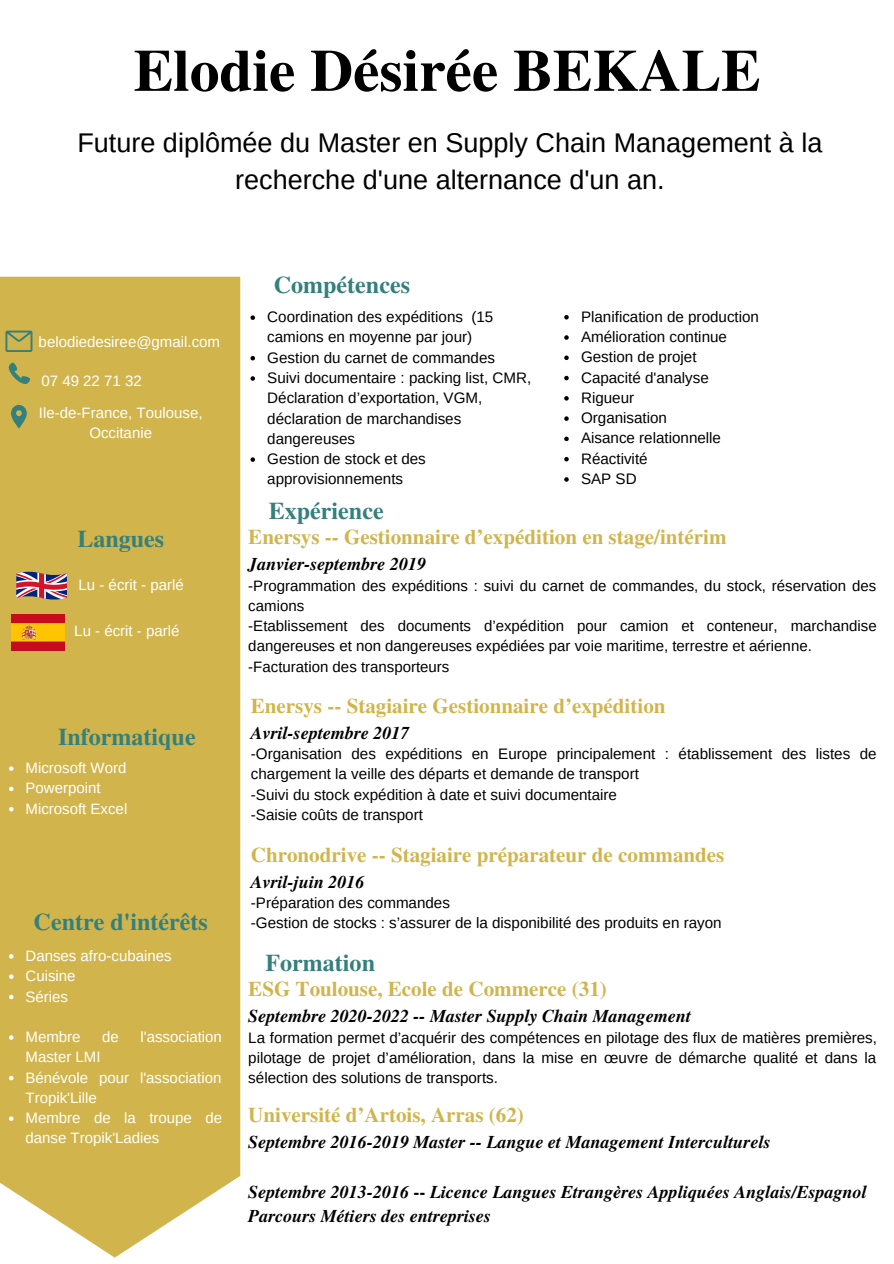
<style>
.page{position:relative;width:894px;height:1264px;background:#fff}
.page>*{position:absolute;margin:0;border:0;box-sizing:border-box;transform-origin:0 0}
.t1{font:700 59.4px "Te X Gyre Termes";color:#000}
.t2{font:27px/37.2px "Arimo";color:#000;text-align:center}
.t3{font:700 24px "Te X Gyre Termes";color:#34807d}
.t4{font:700 21px "Te X Gyre Termes";color:#d1b54c}
.t5{font:italic 700 18px "Te X Gyre Termes";color:#000}
.t6{font:15.15px/20.2px "Arimo";color:#000}
.t7{font:15px/20.2px "Arimo";color:#fff}
.t8{font:15px/20.2px "Arimo";color:#000}
.s1{font-style:normal}
</style>
<div class="page">
<div style="left:0;top:277px;width:240px;height:980px;background:#d1b54c"></div>
<svg style="left:9px;top:362px;width:21px;height:22px"></svg>
<svg style="left:11px;top:405px;width:16px;height:23px"></svg>
<svg style="left:5px;top:330px;width:27px;height:22px"></svg>
<svg style="left:16px;top:571px;width:51px;height:29px"></svg>
<img style="left:12px;top:614px;width:53px;height:36px">
<svg style="left:9px;top:766px;width:5px;height:5px"></svg>
<svg style="left:9px;top:786px;width:5px;height:5px"></svg>
<svg style="left:9px;top:807px;width:5px;height:4px"></svg>
<svg style="left:9px;top:954px;width:5px;height:4px"></svg>
<svg style="left:9px;top:974px;width:5px;height:4px"></svg>
<svg style="left:9px;top:994px;width:5px;height:5px"></svg>
<svg style="left:9px;top:1035px;width:5px;height:4px"></svg>
<svg style="left:9px;top:1075px;width:5px;height:5px"></svg>
<svg style="left:9px;top:1116px;width:5px;height:4px"></svg>
<svg style="left:250px;top:315px;width:5px;height:5px"></svg>
<svg style="left:250px;top:356px;width:5px;height:4px"></svg>
<svg style="left:250px;top:376px;width:5px;height:5px"></svg>
<svg style="left:250px;top:457px;width:5px;height:5px"></svg>
<svg style="left:564px;top:315px;width:4px;height:4px"></svg>
<svg style="left:564px;top:335px;width:4px;height:5px"></svg>
<svg style="left:564px;top:355px;width:4px;height:5px"></svg>
<svg style="left:564px;top:376px;width:4px;height:4px"></svg>
<svg style="left:564px;top:396px;width:4px;height:4px"></svg>
<svg style="left:564px;top:416px;width:4px;height:5px"></svg>
<svg style="left:564px;top:436px;width:4px;height:5px"></svg>
<svg style="left:564px;top:457px;width:4px;height:4px"></svg>
<svg style="left:564px;top:477px;width:4px;height:4px"></svg>
<p class="t1" style="left:134px;top:24px;width:628px">Elodie Désirée BEKALE</p>
<p class="t2" style="left:77px;top:124px;width:746px">Future diplômée du Master en Supply Chain Management à la recherche d'une alternance d'un an.</p>
<p class="t7" style="left:39px;top:332px;width:183px">belodiedesiree@gmail.com</p>
<p class="t7" style="left:42px;top:371px;width:102px">07 49 22 71 32</p>
<p class="t7" style="left:39px;top:403px;width:165px">Ile-de-France, Toulouse,</p>
<p class="t7" style="left:89px;top:423px;width:64px">Occitanie</p>
<p class="t3" style="left:77px;top:520px;width:88px">Langues</p>
<p class="t7" style="left:79px;top:575px;width:107px">Lu - écrit - parlé</p>
<p class="t7" style="left:74px;top:621px;width:107px">Lu - écrit - parlé</p>
<p class="t3" style="left:58px;top:718px;width:139px">Informatique</p>
<p class="t7" style="left:26px;top:757px;width:102px">Microsoft Word</p>
<p class="t7" style="left:26px;top:778px;width:77px">Powerpoint</p>
<p class="t7" style="left:26px;top:798px;width:103px">Microsoft Excel</p>
<p class="t3" style="left:34px;top:902px;width:176px">Centre d'intérêts</p>
<p class="t7" style="left:26px;top:945px;width:147px">Danses afro-cubaines</p>
<p class="t7" style="left:26px;top:965px;width:52px">Cuisine</p>
<p class="t7" style="left:26px;top:986px;width:44px">Séries</p>
<p class="t7" style="left:26px;top:1026px;width:57px">Membre</p>
<p class="t7" style="left:102px;top:1026px;width:18px">de</p>
<p class="t7" style="left:140px;top:1026px;width:83px">l'association</p>
<p class="t7" style="left:26px;top:1046px;width:77px">Master LMI</p>
<p class="t7" style="left:26px;top:1067px;width:197px">Bénévole pour l'association<br>Tropik'Lille</p>
<p class="t7" style="left:26px;top:1107px;width:198px">Membre de la troupe de danse Tropik'Ladies</p>
<p class="t3" style="left:274px;top:266px;width:138px">Compétences</p>
<p class="t6" style="left:267px;top:307px;width:227px">Coordination des expéditions (15 camions en moyenne par jour)</p>
<p class="t6" style="left:267px;top:347px;width:229px">Gestion du carnet de commandes</p>
<p class="t6" style="left:267px;top:367px;width:265px">Suivi documentaire : packing list, CMR,<br>Déclaration d’exportation, VGM, déclaration de marchandises dangereuses</p>
<p class="t6" style="left:267px;top:449px;width:160px">Gestion de stock et des approvisionnements</p>
<p class="t6" style="left:581px;top:306px;width:179px">Planification de production</p>
<p class="t6" style="left:581px;top:326px;width:147px">Amélioration continue</p>
<p class="t6" style="left:581px;top:347px;width:117px">Gestion de projet</p>
<p class="t6" style="left:581px;top:367px;width:129px">Capacité d'analyse</p>
<p class="t6" style="left:581px;top:387px;width:55px">Rigueur</p>
<p class="t6" style="left:581px;top:408px;width:87px">Organisation</p>
<p class="t6" style="left:581px;top:428px;width:141px">Aisance relationnelle</p>
<p class="t6" style="left:581px;top:448px;width:68px">Réactivité</p>
<p class="t6" style="left:581px;top:468px;width:57px">SAP SD</p>
<p class="t3" style="left:269px;top:492px;width:116px">Expérience</p>
<p class="t4" style="left:248px;top:521px;width:479px">Enersys -- Gestionnaire d’expédition en stage/intérim</p>
<p class="t5" style="left:248px;top:551px;width:179px">Janvier-septembre 2019</p>
<p class="t8" style="left:248px;top:575px;width:629px">-Programmation des expéditions : suivi du carnet de commandes, du stock, réservation des camions</p>
<p class="t8" style="left:248px;top:615px;width:629px">-Etablissement des documents d’expédition pour camion et conteneur, marchandise dangereuses et non dangereuses expédiées par voie maritime, terrestre et aérienne.</p>
<p class="t8" style="left:248px;top:656px;width:203px">-Facturation des transporteurs</p>
<p class="t4" style="left:251px;top:689px;width:416px">Enersys -- Stagiaire Gestionnaire d’expédition</p>
<p class="t5" style="left:251px;top:719px;width:160px">Avril-septembre 2017</p>
<p class="t6" style="left:251px;top:743px;width:627px">-Organisation des expéditions en Europe principalement : établissement des listes de chargement la veille des départs et demande de transport</p>
<p class="t6" style="left:251px;top:784px;width:367px">-Suivi du stock expédition à date et suivi documentaire</p>
<p class="t6" style="left:251px;top:804px;width:173px">-Saisie coûts de transport</p>
<p class="t4" style="left:251px;top:838px;width:475px">Chronodrive -- Stagiaire préparateur de commandes</p>
<p class="t5" style="left:251px;top:868px;width:115px">Avril-juin 2016</p>
<p class="t6" style="left:251px;top:892px;width:200px">-Préparation des commandes</p>
<p class="t6" style="left:251px;top:912px;width:472px">-Gestion de stocks : s’assurer de la disponibilité des produits en rayon</p>
<p class="t3" style="left:265px;top:944px;width:111px">Formation</p>
<p class="t4" style="left:248px;top:972px;width:360px">ESG Toulouse, Ecole de Commerce (31)</p>
<p class="t5" style="left:248px;top:1002px;width:444px">Septembre 2020-2022 -- Master Supply Chain Management</p>
<p class="t6" style="left:248px;top:1027px;width:630px;text-align:justify">La formation permet d’acquérir des compétences en pilotage des flux de matières premières, pilotage de projet d’amélioration, dans la mise en œuvre de démarche qualité et dans la sélection des solutions de transports.</p>
<p class="t4" style="left:248px;top:1098px;width:277px">Université d’Artois, Arras (62)</p>
<p class="t5" style="left:248px;top:1128px;width:523px">Septembre 2016-2019 Master -- Langue et Management Interculturels</p>
<p class="t5" style="left:248px;top:1178px;width:620px">Septembre 2013-2016 <span class="s1">--</span> Licence Langues Etrangères Appliquées Anglais/Espagnol</p>
<p class="t5" style="left:248px;top:1202px;width:244px">Parcours Métiers des entreprises</p>
</div>
